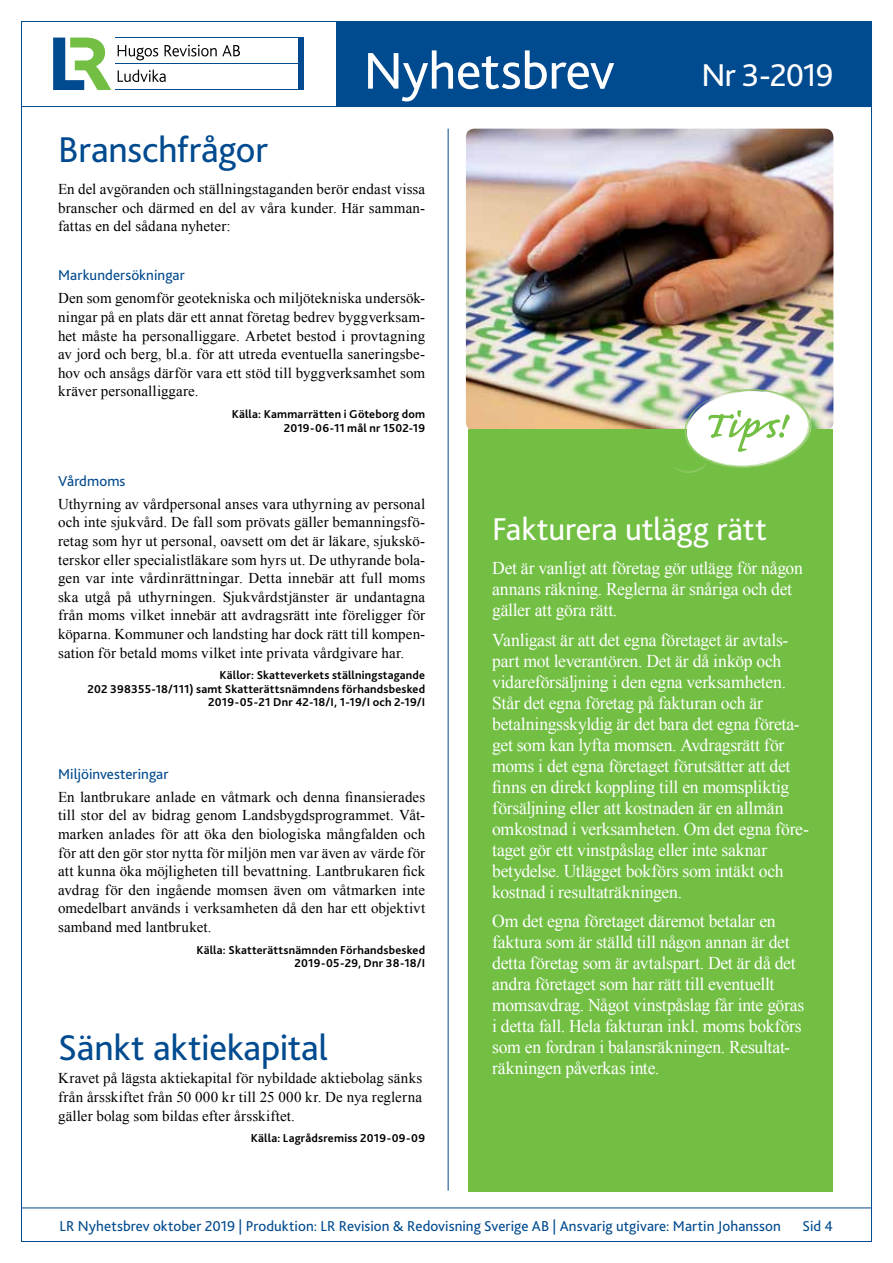
<style>
.page{position:relative;width:893px;height:1263px;background:#fff}
.page>*{position:absolute;margin:0;border:0;box-sizing:border-box;transform-origin:0 0}
.t1{font:54px "Bliss 2";letter-spacing:-.01em;color:#fff}
.t2{font:37.5px "Bliss 2";letter-spacing:-.005em;color:#004a8f}
.t3{font:33px "Bliss 2";letter-spacing:-.01em;color:#fff}
.t4{font:18px/21px "Times New Roman";letter-spacing:-.015em;color:#fff}
.t5{font:15px/18.6px "Times New Roman";letter-spacing:.01em;color:#000;text-align:justify}
.t6{font:15px "Bliss 2";letter-spacing:.005em;color:#004a8f}
.t7{font:700 12px/13.5px "Bliss 2";letter-spacing:.015em;color:#000;text-align:right}
</style>
<div class="page">
<hr style="left:21px;top:106px;width:851px;height:1px;background:#004a8f">
<div style="left:336px;top:21px;width:536px;height:85px;background:#004a8f"></div>
<hr style="left:21px;top:1208px;width:851px;height:1px;background:#004a8f">
<img style="left:466px;top:129px;width:367px;height:302px">
<hr style="left:448px;top:129px;width:1px;height:1062px;background:#004a8f">
<div style="left:468px;top:429px;width:364px;height:763px;background:#72bf44"></div>
<svg style="left:674px;top:389px;width:137px;height:84px"></svg>
<svg style="left:118px;top:45px;width:40px;height:15px"></svg>
<svg style="left:165px;top:45px;width:75px;height:11px"></svg>
<svg style="left:118px;top:70px;width:48px;height:12px"></svg>
<div style="left:299px;top:38px;width:5px;height:52px;background:#004a8f"></div>
<svg style="left:53px;top:38px;width:58px;height:52px"></svg>
<hr style="left:115px;top:38px;width:188px;height:1px;background:#004a8f">
<hr style="left:115px;top:89px;width:188px;height:1px;background:#004a8f">
<hr style="left:115px;top:63px;width:188px;height:1px;background:#004a8f">
<h1 class="t1" style="left:364px;top:37px;width:253px">Nyhetsbrev</h1>
<h2 class="t2" style="left:58px;top:127px;width:211px">Branschfrågor</h2>
<p class="t5" style="left:58px;top:179px;width:369px">En del avgöranden och ställningstaganden berör endast vissa branscher och därmed en del av våra kunder. Här samman&shy;fattas en del sådana nyheter:</p>
<p class="t6" style="left:58px;top:266px;width:128px">Markundersökningar</p>
<p class="t5" style="left:58px;top:289px;width:369px">Den som genomför geotekniska och miljötekniska undersök&shy;ningar på en plats där ett annat företag bedrev byggverksam&shy;het måste ha personalliggare. Arbetet bestod i provtagning av jord och berg, bl.a. för att utreda eventuella saneringsbe&shy;hov och ansågs därför vara ett stöd till byggverksamhet som kräver personalliggare.</p>
<p class="t7" style="left:232px;top:407px;width:195px">Källa: Kammarrätten i Göteborg dom<br>2019-06-11 mål nr 1502-19</p>
<h3 class="t3" style="left:702px;top:55px;width:133px">Nr 3-2019</h3>
<p class="t6" style="left:58px;top:471px;width:69px">Vårdmoms</p>
<p class="t5" style="left:58px;top:494px;width:369px">Uthyrning av vårdpersonal anses vara uthyrning av personal och inte sjukvård. De fall som prövats gäller bemanningsfö&shy;retag som hyr ut personal, oavsett om det är läkare, sjukskö&shy;terskor eller specialistläkare som hyrs ut. De uthyrande bola&shy;gen var inte vårdinrättningar. Detta innebär att full moms ska utgå på uthyrningen. Sjukvårdstjänster är undantagna från moms vilket innebär att avdragsrätt inte föreligger för köparna. Kommuner och landsting har dock rätt till kompen&shy;sation för betald moms vilket inte privata vårdgivare har.</p>
<p class="t7" style="left:88px;top:668px;width:339px">Källor: Skatteverkets ställningstagande<br>202 398355-18/111) samt Skatterättsnämndens förhandsbesked<br>2019-05-21 Dnr 42-18/I, 1-19/I och 2-19/I</p>
<p class="t6" style="left:58px;top:764px;width:112px">Miljöinvesteringar</p>
<p class="t5" style="left:58px;top:787px;width:369px">En lantbrukare anlade en våtmark och denna finansierades till stor del av bidrag genom Landsbygdsprogrammet. Våt&shy;marken anlades för att öka den biologiska mångfalden och för att den gör stor nytta för miljön men var även av värde för att kunna öka möjligheten till bevattning. Lantbrukaren fick avdrag för den ingående momsen även om våtmarken inte omedelbart används i verksamheten då den har ett objektivt samband med lantbruket.</p>
<p class="t7" style="left:196px;top:943px;width:230px">Källa: Skatterättsnämnden Förhandsbesked<br>2019-05-29, Dnr 38-18/I</p>
<h2 class="t2" style="left:58px;top:1024px;width:272px">Sänkt aktiekapital</h2>
<p class="t5" style="left:58px;top:1069px;width:366px">Kravet på lägsta aktiekapital för nybildade aktiebolag sänks från årsskiftet från 50 000 kr till 25 000 kr. De nya reglerna gäller bolag som bildas efter årsskiftet.</p>
<p class="t7" style="left:251px;top:1131px;width:176px">Källa: Lagrådsremiss 2019-09-09</p>
<h3 class="t3" style="left:492px;top:508px;width:276px">Fakturera utlägg rätt</h3>
<p class="t4" style="left:492px;top:557px;width:312px">Det är vanligt att företag gör utlägg för någon annans räkning. Reglerna är snåriga och det gäller att göra rätt.</p>
<p class="t4" style="left:492px;top:629px;width:318px">Vanligast är att det egna företaget är avtals&shy;part mot leverantören. Det är då inköp och vidareförsäljning i den egna verksamheten.<br>Står det egna företag på fakturan och är betalningsskyldig är det bara det egna företa&shy;get som kan lyfta momsen. Avdragsrätt för moms i det egna företaget förutsätter att det finns en direkt koppling till en momspliktig försäljning eller att kostnaden är en allmän omkostnad i verksamheten. Om det egna före&shy;taget gör ett vinstpåslag eller inte saknar betydelse. Utlägget bokförs som intäkt och kostnad i resultaträkningen.</p>
<p class="t4" style="left:492px;top:910px;width:314px">Om det egna företaget däremot betalar en faktura som är ställd till någon annan är det detta företag som är avtalspart. Det är då det andra företaget som har rätt till eventuellt momsavdrag. Något vinstpåslag får inte göras i detta fall. Hela fakturan inkl. moms bokförs som en fordran i balansräkningen. Resultat&shy;räkningen påverkas inte.</p>
<p class="t6" style="left:60px;top:1217px;width:723px">LR Nyhetsbrev oktober 2019 | Produktion: LR Revision &amp; Redovisning Sverige AB | Ansvarig utgivare: Martin Johansson</p>
<p class="t6" style="left:802px;top:1217px;width:32px">Sid 4</p>
</div>
